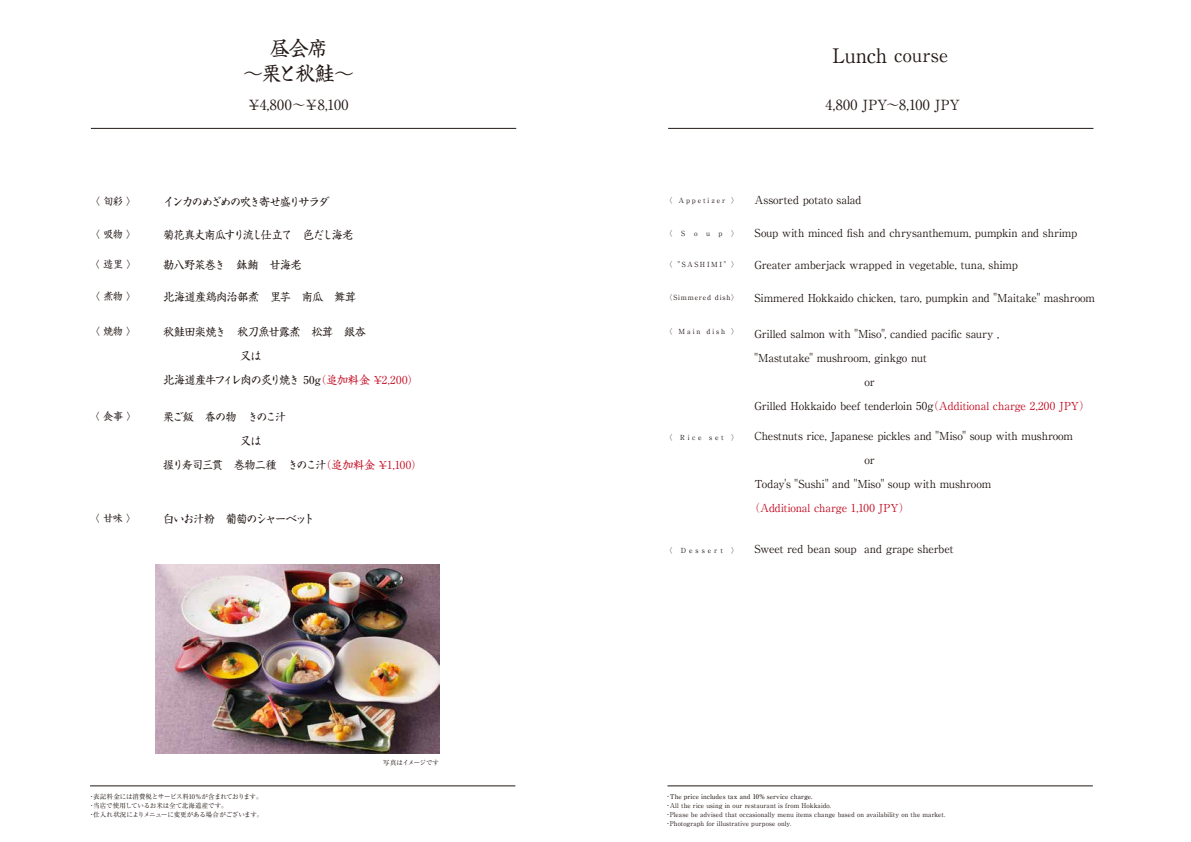
<style>
.page{position:relative;width:1191px;height:842px;background:#fff}
.page>*{position:absolute;margin:0;border:0;box-sizing:border-box;transform-origin:0 0}
.t1{font:20px/25.1px "Shinsei Kai Pro CBSK1";letter-spacing:-.055em;color:#221815;text-align:center}
.t2{font:18.1px "Ryumin Pro";letter-spacing:.015em;color:#221815}
.t3{font:14px "Ryumin Pro";letter-spacing:.015em;color:#221815}
.t4{font:11px "Ryumin Pro";letter-spacing:-.01em;color:#221815}
.t5{font:11px "Shinsei Kai Pro CBSK1";letter-spacing:-.08em;color:#221815}
.t6{font:11px "Ryumin Pro";letter-spacing:-.015em;color:#c30d23}
.t7{font:11px "Shinsei Kai Pro CBSK1";letter-spacing:-.045em;color:#221815}
.t8{font:11px "Shinsei Kai Pro CBSK1";letter-spacing:-.105em;color:#221815}
.t9{font:11px "Shinsei Kai Pro CBSK1";letter-spacing:-.035em;color:#221815}
.t10{font:11px "Shinsei Kai Pro CBSK1";letter-spacing:-.125em;color:#221815}
.t11{font:11px "Shinsei Kai Pro CBSK1";letter-spacing:-.055em;color:#221815}
.t12{font:11px "Shinsei Kai Pro CBSK1";letter-spacing:-.155em;color:#221815}
.t13{font:10px "Shinsei Kai Pro CBSK1";letter-spacing:-.045em;color:#221815}
.t14{font:7px "Ryumin Pro";letter-spacing:.27em;color:#221815}
.t15{font:7px "Ryumin Pro";letter-spacing:.115em;color:#221815}
.t16{font:7px "Ryumin Pro";letter-spacing:.23em;color:#221815}
.t17{font:7px "Ryumin Pro";letter-spacing:.43em;color:#221815}
.t18{font:6.5px/9px "Ryumin Pro";letter-spacing:.005em;color:#221815}
.t19{font:6.5px/9px "Ryumin Pro";letter-spacing:-.02em;color:#221815}
.t20{font:6.5px "Ryumin Pro";letter-spacing:-.045em;color:#221815}
.s1{font-family:"Ryumin Pro";font-weight:500}
.s2{font-family:"Ryumin Pro";color:#c30d23}
.s3{color:#c30d23}
.s4{font-size:20px}
.s5{font-weight:500}
</style>
<div class="page">
<hr style="left:667px;top:786px;width:425px;height:1px;background:#221815">
<hr style="left:90px;top:786px;width:425px;height:1px;background:#221815">
<hr style="left:91px;top:128px;width:425px;height:1px;background:#221815">
<hr style="left:668px;top:128px;width:425px;height:1px;background:#221815">
<img style="left:156px;top:565px;width:284px;height:189px">
<h1 class="t1" style="left:243px;top:34px;width:112px">昼会席<br>～栗と秋鮭～</h1>
<p class="t3" style="left:249px;top:94px;width:101px">¥4,800～￥8,100</p>
<p class="t13" style="left:90px;top:194px;width:48px">〈 旬彩 〉</p>
<p class="t10" style="left:163px;top:193px;width:168px">インカのめざめの吹き寄せ盛りサラダ</p>
<p class="t13" style="left:90px;top:227px;width:47px">〈 吸物 〉</p>
<p class="t8" style="left:163px;top:226px;width:191px">菊花真丈南瓜すり流し仕立て　色だし海老</p>
<p class="t13" style="left:90px;top:256px;width:48px">〈 造里 〉</p>
<p class="t11" style="left:163px;top:256px;width:140px">勘八野菜巻き　鉢鮪　甘海老</p>
<p class="t13" style="left:90px;top:288px;width:48px">〈 煮物 〉</p>
<p class="t9" style="left:163px;top:288px;width:194px">北海道産鶏肉治部煮　里芋　南瓜　舞茸</p>
<p class="t13" style="left:90px;top:323px;width:48px">〈 焼物 〉</p>
<p class="t7" style="left:163px;top:323px;width:204px">秋鮭田楽焼き　秋刀魚甘露煮　松茸　銀杏</p>
<p class="t5" style="left:163px;top:371px;width:257px">北海道産牛フィレ肉の炙り焼き <span class="s1">50g</span><span class="s2">（</span><span class="s3">追加料金</span> <span class="s2">¥2,200）</span></p>
<p class="t13" style="left:90px;top:409px;width:48px">〈 食事 〉</p>
<p class="t12" style="left:163px;top:408px;width:124px">栗ご飯　香の物　きのこ汁</p>
<p class="t5" style="left:163px;top:456px;width:260px">握り寿司三貫　巻物二種　きのこ汁<span class="s2">（</span><span class="s3">追加料金</span> <span class="s2">¥1,100）</span></p>
<p class="t13" style="left:90px;top:511px;width:48px">〈 甘味 〉</p>
<p class="t5" style="left:163px;top:510px;width:153px">白いお汁粉　葡萄のシャーベット</p>
<p class="t19" style="left:88px;top:791px;width:177px">・表記料金には消費税とサービス料10％が含まれております。・当店で使用しているお米は全て北海道産です。<br>・仕入れ状況によりメニューに変更がある場合がございます。</p>
<p class="t20" style="left:383px;top:757px;width:57px">写真はイメージです</p>
<h2 class="t2" style="left:832px;top:41px;width:117px"><span class="s4">Lunch</span> course</h2>
<p class="t3" style="left:825px;top:94px;width:136px">4,800 JPY～8,100 JPY</p>
<p class="t14" style="left:665px;top:195px;width:74px">〈 Appetizer 〉</p>
<p class="t4" style="left:754px;top:191px;width:108px">Assorted potato salad</p>
<p class="t14" style="left:665px;top:227px;width:21px">〈 S</p>
<p class="t14" style="left:694px;top:227px;width:46px">oup〉</p>
<p class="t4" style="left:754px;top:224px;width:324px">Soup with minced fish and chrysanthemum, pumpkin and shrimp</p>
<p class="t16" style="left:665px;top:259px;width:74px">〈 "SASHIMI" 〉</p>
<p class="t4" style="left:754px;top:256px;width:265px">Greater amberjack wrapped in vegetable, tuna, shimp</p>
<p class="t15" style="left:665px;top:292px;width:74px">〈Simmered dish〉</p>
<p class="t4" style="left:754px;top:289px;width:342px">Simmered Hokkaido chicken, taro, pumpkin and "Maitake" mashroom</p>
<p class="t14" style="left:665px;top:326px;width:74px">〈 Main dish 〉</p>
<p class="t4" style="left:754px;top:325px;width:246px">Grilled salmon with "Miso", candied pacific saury ,</p>
<p class="t4" style="left:754px;top:349px;width:174px">"Mastutake" mushroom, ginkgo nut</p>
<p class="t4" style="left:864px;top:373px;width:12px">or</p>
<p class="t4" style="left:754px;top:397px;width:337px">Grilled Hokkaido beef tenderloin 50g<span class="s3">（Additional charge 2,200 JPY）</span></p>
<p class="t14" style="left:665px;top:431px;width:74px">〈 Rice set 〉</p>
<p class="t4" style="left:754px;top:427px;width:320px">Chestnuts rice, Japanese pickles and "Miso" soup with mushroom</p>
<p class="t4" style="left:864px;top:451px;width:12px">or</p>
<p class="t4" style="left:754px;top:475px;width:238px">Today's "Sushi" and "Miso" soup with mushroom</p>
<p class="t6" style="left:749px;top:499px;width:162px">（Additional charge 1,100 JPY）</p>
<p class="t17" style="left:665px;top:545px;width:74px">〈 Dessert 〉</p>
<p class="t4" style="left:754px;top:540px;width:200px">Sweet red bean soup and grape sherbet</p>
<p class="t18" style="left:665px;top:791px;width:282px">・<span class="s5">The price includes tax and 10% service charge.<br></span>・All the rice using in our restaurant is from Hokkaido.<br>・Please be advised that occasionally menu items change based on availability on the market.・Photograph for illustrative purpose only.</p>
</div>
